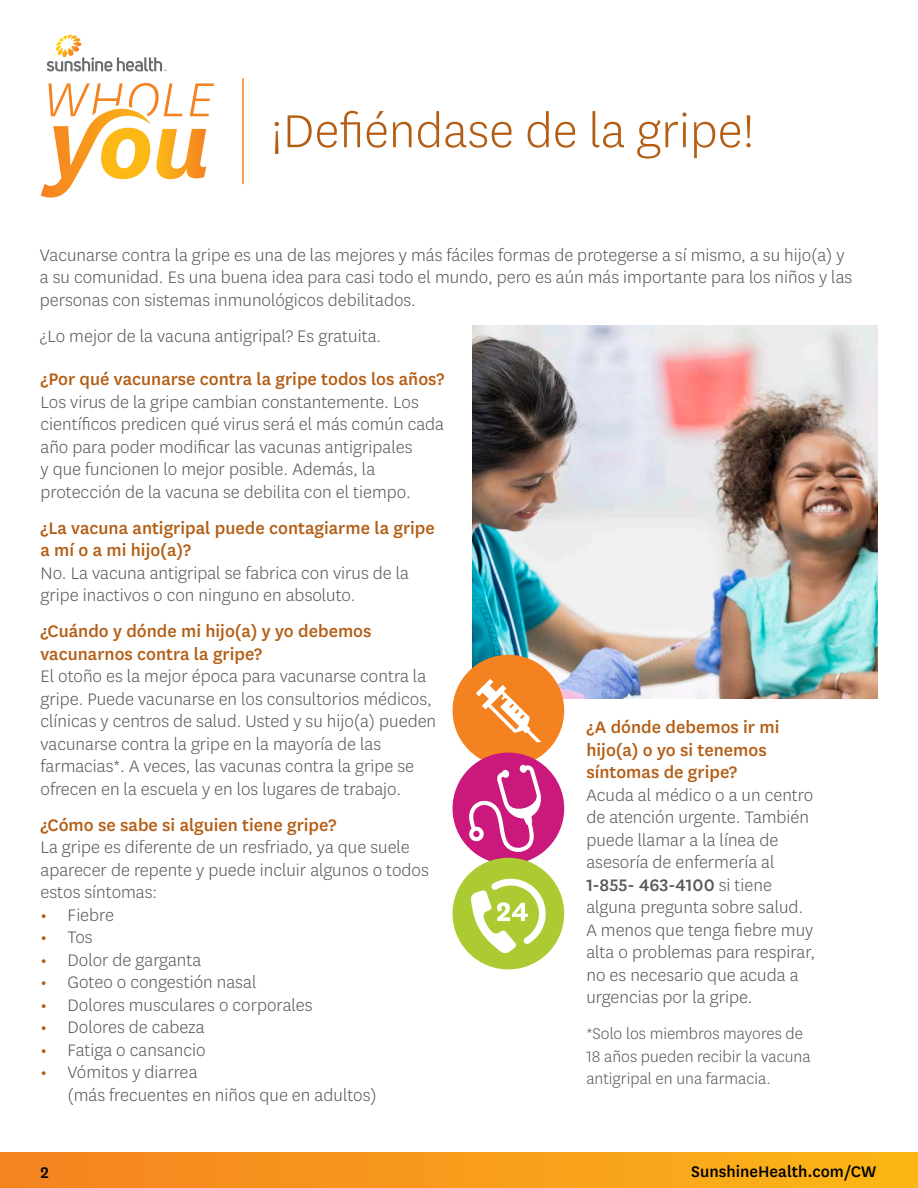
<style>
.page{position:relative;width:918px;height:1188px;background:#fff}
.page>*{position:absolute;margin:0;border:0;box-sizing:border-box;transform-origin:0 0}
.t1{font:300 54px "Centene Sans";color:#b45e15}
.t2{font:300 19.5px/22.5px "Centene Sans";color:#57585a}
.t3{font:500 19.5px/22.5px "Centene Sans";color:#b45e15}
.t4{font:300 18px/22.5px "Centene Sans";color:#57585a}
.t5{font:500 18px "Centene Sans";color:#000}
.s1{color:#58595b}
.s2{font-weight:500;color:#b45e15}
.s3{font-weight:500}
</style>
<div class="page">
<div style="left:0;top:1153px;width:918px;height:35px;background:linear-gradient(to right,#f48221,#fbb617)"></div>
<hr style="left:242px;top:78px;width:2px;height:106px;background:#f58220">
<svg style="left:41px;top:83px;width:173px;height:115px"></svg>
<svg style="left:46px;top:35px;width:121px;height:37px"></svg>
<img style="left:472px;top:325px;width:406px;height:374px">
<div style="left:453px;top:655px;width:111px;height:111px;background:#f58220;border-radius:50%"></div>
<svg style="left:476px;top:679px;width:65px;height:63px"></svg>
<div style="left:453px;top:753px;width:111px;height:111px;background:#ca187c;border-radius:50%"></div>
<svg style="left:469px;top:765px;width:72px;height:87px"></svg>
<div style="left:453px;top:858px;width:111px;height:111px;background:#accb33;border-radius:50%"></div>
<svg style="left:471px;top:878px;width:75px;height:76px"></svg>
<h2 class="t1" style="left:271px;top:97px;width:485px">¡Defiéndase de la gripe!</h2>
<p class="t2" style="left:40px;top:243px;width:814px">Vacunarse contra la gripe es una de las mejores y más fáciles formas de protegerse a sí mismo, a su hijo(a) y a su comunidad. Es una buena idea para casi todo el mundo, pero es aún más importante para los niños y las personas con sistemas inmunológicos debilitados.</p>
<p class="t2" style="left:40px;top:324px;width:343px">¿Lo mejor de la vacuna antigripal? Es gratuita.</p>
<h3 class="t3" style="left:41px;top:367px;width:406px">¿Por qué vacunarse contra la gripe todos los años?</h3>
<p class="t2" style="left:41px;top:390px;width:405px">Los virus de la gripe cambian constantemente. Los científicos predicen qué virus será el más común cada año para poder modificar las vacunas antigripales<br>y que funcionen lo mejor posible. Además, la protección de la vacuna se debilita con el tiempo.</p>
<h3 class="t3" style="left:41px;top:515px;width:396px">¿La vacuna antigripal puede contagiarme la gripe a mí o a mi hijo(a)?</h3>
<p class="t2" style="left:41px;top:561px;width:370px">No. La vacuna antigripal se fabrica con virus de la gripe inactivos o con ninguno en absoluto.</p>
<h3 class="t3" style="left:41px;top:619px;width:333px">¿Cuándo y dónde mi hijo(a) y yo debemos vacunarnos contra la gripe?</h3>
<p class="t2" style="left:41px;top:664px;width:397px">El otoño es la mejor época para vacunarse contra la gripe. Puede vacunarse en los consultorios médicos, clínicas y centros de salud. Usted y su hijo(a) pueden vacunarse contra la gripe en la mayoría de las farma<span class="s1">cias*. A v</span>eces, las vacunas contra la gripe se ofrecen en la escuela y en los lugares de trabajo.</p>
<h3 class="t3" style="left:41px;top:812px;width:297px">¿Cómo se sabe si alguien tiene gripe?</h3>
<p class="t2" style="left:41px;top:835px;width:390px">La gripe es diferente de un resfriado, ya que suele aparecer de repente y puede incluir algunos o todos estos síntomas:</p>
<p class="t2" style="left:40px;top:903px;width:75px"><span class="s2">•</span> Fiebre</p>
<p class="t2" style="left:40px;top:925px;width:54px"><span class="s2">•</span> Tos</p>
<p class="t2" style="left:40px;top:948px;width:162px"><span class="s2">•</span> Dolor de garganta</p>
<p class="t2" style="left:40px;top:970px;width:218px"><span class="s2">•</span> Goteo o congestión nasal</p>
<p class="t2" style="left:40px;top:993px;width:274px"><span class="s2">•</span> Dolores musculares o corporales</p>
<p class="t2" style="left:40px;top:1015px;width:166px"><span class="s2">•</span> Dolores de cabeza</p>
<p class="t2" style="left:40px;top:1038px;width:167px"><span class="s2">•</span> Fatiga o cansancio</p>
<p class="t2" style="left:68px;top:1060px;width:311px;text-indent:-27px"><span class="s2">•</span> Vómitos y diarrea<br>(más frecuentes en niños que en adultos)</p>
<h3 class="t3" style="left:586px;top:715px;width:195px">¿A dónde debemos ir mi hijo(a) o yo si tenemos síntomas de gripe?</h3>
<p class="t2" style="left:586px;top:783px;width:230px">Acuda al médico o a un centro de atención urgente. También puede llamar a la línea de asesoría de enfermería al<br><span class="s3">1-855- 463-4100</span> si tiene alguna pregunta sobre salud.<br>A menos que tenga fiebre muy alta o problemas para respirar, no es necesario que acuda a urgencias por la gripe.</p>
<p class="t4" style="left:586px;top:1022px;width:226px">*Solo los miembros mayores de<br>18 años pueden recibir la vacuna antigripal en una farmacia.</p>
<p class="t5" style="left:40px;top:1160px;width:10px">2</p>
<p class="t5" style="left:691px;top:1159px;width:187px">SunshineHealth.com/CW</p>
</div>
